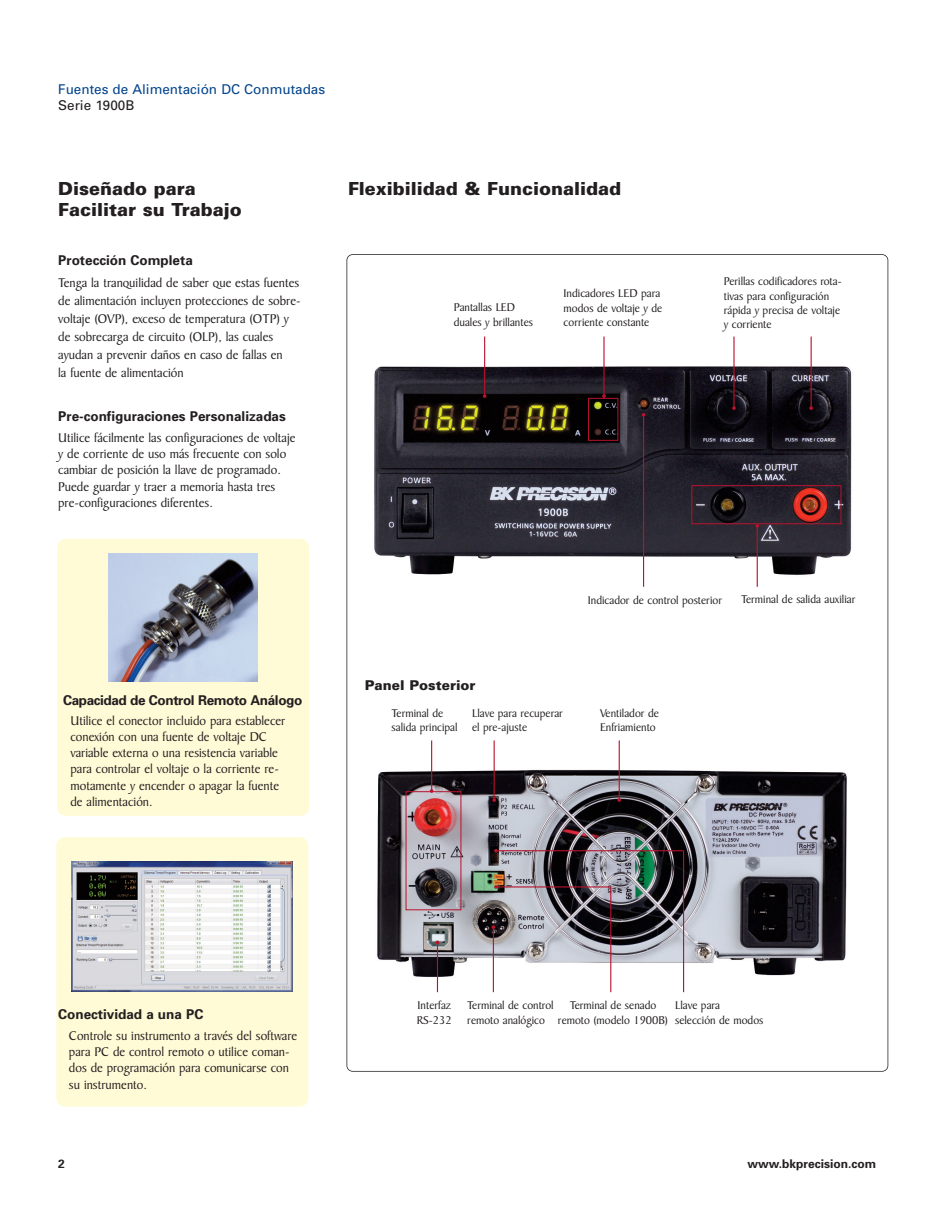
<style>
.page{position:relative;width:945px;height:1215px;background:#fff}
.page>*{position:absolute;margin:0;border:0;box-sizing:border-box;transform-origin:0 0}
.t1{font:900 18px "Univers";color:#231f20}
.t2{font:13.5px/16.2px "Baker Signet BT";color:#231f20}
.t3{font:700 13.5px "Univers";color:#231f20}
.t4{font:13.5px "Univers";color:#02448d}
.t5{font:700 13.5px "Univers";letter-spacing:-.03em;color:#231f20}
.t6{font:900 13.5px "Univers";color:#231f20}
.t7{font:13.5px "Univers";color:#231f20}
.t8{font:12px/14.4px "Baker Signet BT";color:#231f20}
.t9{font:700 12px "Univers";color:#231f20}
</style>
<div class="page">
<img style="left:377px;top:763px;width:470px;height:224px">
<img style="left:374px;top:362px;width:478px;height:221px">
<div style="left:56px;top:837px;width:252px;height:270px;background:#fffbd6;border-radius:9px"></div>
<div style="left:57px;top:539px;width:252px;height:277px;background:#fffbd6"></div>
<img style="left:71px;top:861px;width:221px;height:130px">
<img style="left:108px;top:554px;width:150px;height:128px">
<hr style="left:811px;top:337px;width:1px;height:71px;background:#b7132d">
<svg style="left:809px;top:406px;width:4px;height:4px"></svg>
<hr style="left:733px;top:337px;width:2px;height:71px;background:#b7132d">
<svg style="left:732px;top:406px;width:4px;height:4px"></svg>
<hr style="left:603px;top:337px;width:2px;height:59px;background:#b7132d">
<svg style="left:602px;top:394px;width:4px;height:4px"></svg>
<hr style="left:619px;top:740px;width:1px;height:60px;background:#b7132d">
<svg style="left:617px;top:798px;width:4px;height:4px"></svg>
<hr style="left:494px;top:740px;width:1px;height:60px;background:#b7132d">
<svg style="left:492px;top:798px;width:4px;height:4px"></svg>
<hr style="left:431px;top:740px;width:1px;height:51px;background:#b7132d">
<hr style="left:484px;top:337px;width:1px;height:59px;background:#b7132d">
<hr style="left:643px;top:415px;width:1px;height:172px;background:#b7132d">
<hr style="left:757px;top:526px;width:1px;height:61px;background:#b7132d">
<svg style="left:755px;top:524px;width:4px;height:4px"></svg>
<hr style="left:437px;top:942px;width:1px;height:50px;background:#b7132d">
<hr style="left:493px;top:927px;width:1px;height:65px;background:#b7132d">
<hr style="left:610px;top:887px;width:1px;height:105px;background:#b7132d">
<hr style="left:683px;top:851px;width:1px;height:141px;background:#b7132d">
<hr style="left:496px;top:886px;width:115px;height:2px;background:#b7132d">
<svg style="left:494px;top:885px;width:4px;height:4px"></svg>
<hr style="left:496px;top:850px;width:188px;height:1px;background:#b7132d">
<svg style="left:494px;top:849px;width:4px;height:4px"></svg>
<div style="left:588px;top:398px;width:30px;height:43px;border:1px solid #b7132d"></div>
<div style="left:691px;top:485px;width:150px;height:39px;border:1px solid #b7132d"></div>
<div style="left:406px;top:791px;width:55px;height:119px;border:1px solid #b7132d"></div>
<p class="t4" style="left:58px;top:84px;width:269px">Fuentes de Alimentación DC Conmutadas</p>
<p class="t7" style="left:58px;top:101px;width:78px">Serie 1900B</p>
<h1 class="t1" style="left:58px;top:182px;width:139px">Diseñado para</h1>
<h1 class="t1" style="left:348px;top:182px;width:275px">Flexibilidad &amp; Funcionalidad</h1>
<h1 class="t1" style="left:58px;top:203px;width:185px">Facilitar su Trabajo</h1>
<p class="t3" style="left:58px;top:255px;width:136px">Protección Completa</p>
<p class="t2" style="left:58px;top:275px;width:244px;line-height:18px">Tenga la tranquilidad de saber que estas fuentes de alimentación incluyen protecciones de sobre&shy;voltaje (OVP), exceso de temperatura (OTP) y de sobrecarga de circuito (OLP), las cuales ayudan a prevenir daños en caso de fallas en<br>la fuente de alimentación</p>
<p class="t3" style="left:58px;top:411px;width:229px">Pre-configuraciones Personalizadas</p>
<p class="t2" style="left:58px;top:431px;width:239px">Utilice fácilmente las configuraciones de voltaje y de corriente de uso más frecuente con solo cambiar de posición la llave de programado.<br>Puede guardar y traer a memoria hasta tres pre-configuraciones diferentes.</p>
<p class="t5" style="left:63px;top:695px;width:241px">Capacidad de Control Remoto Análogo</p>
<p class="t2" style="left:70px;top:714px;width:217px">Utilice el conector incluido para establecer conexión con una fuente de voltaje DC variable externa o una resistencia variable para controlar el voltaje o la corriente re&shy;motamente y encender o apagar la fuente de alimentación.</p>
<p class="t8" style="left:454px;top:302px;width:81px">Pantallas LED duales y brillantes</p>
<p class="t8" style="left:564px;top:288px;width:100px">Indicadores LED para modos de voltaje y de corriente constante</p>
<p class="t8" style="left:724px;top:276px;width:119px">Perillas codificadores rota&shy;tivas para configuración rápida y precisa de voltaje y corriente</p>
<p class="t6" style="left:365px;top:680px;width:112px">Panel Posterior</p>
<p class="t8" style="left:588px;top:594px;width:136px">Indicador de control posterior</p>
<p class="t8" style="left:741px;top:593px;width:116px">Terminal de salida auxiliar</p>
<p class="t8" style="left:392px;top:707px;width:67px">Terminal de salida principal</p>
<p class="t8" style="left:472px;top:707px;width:92px">Llave para recuperar el pre-ajuste</p>
<p class="t8" style="left:600px;top:707px;width:60px">Ventilador de<br>Enfriamiento</p>
<p class="t3" style="left:58px;top:1009px;width:147px">Conectividad a una PC</p>
<p class="t2" style="left:69px;top:1029px;width:230px">Controle su instrumento a través del software para PC de control remoto o utilice coman&shy;dos de programación para comunicarse con su instrumento.</p>
<p class="t8" style="left:417px;top:1000px;width:36px">Interfaz<br>RS-232</p>
<p class="t8" style="left:558px;top:1000px;width:112px;text-align:center">Terminal de senado remoto (modelo 1900B)</p>
<p class="t8" style="left:467px;top:1000px;width:88px">Terminal de control remoto analógico</p>
<p class="t8" style="left:675px;top:1000px;width:90px">Llave para selección de modos</p>
<p class="t9" style="left:58px;top:1159px;width:8px">2</p>
<p class="t9" style="left:747px;top:1159px;width:130px">www.bkprecision.com</p>
</div>
